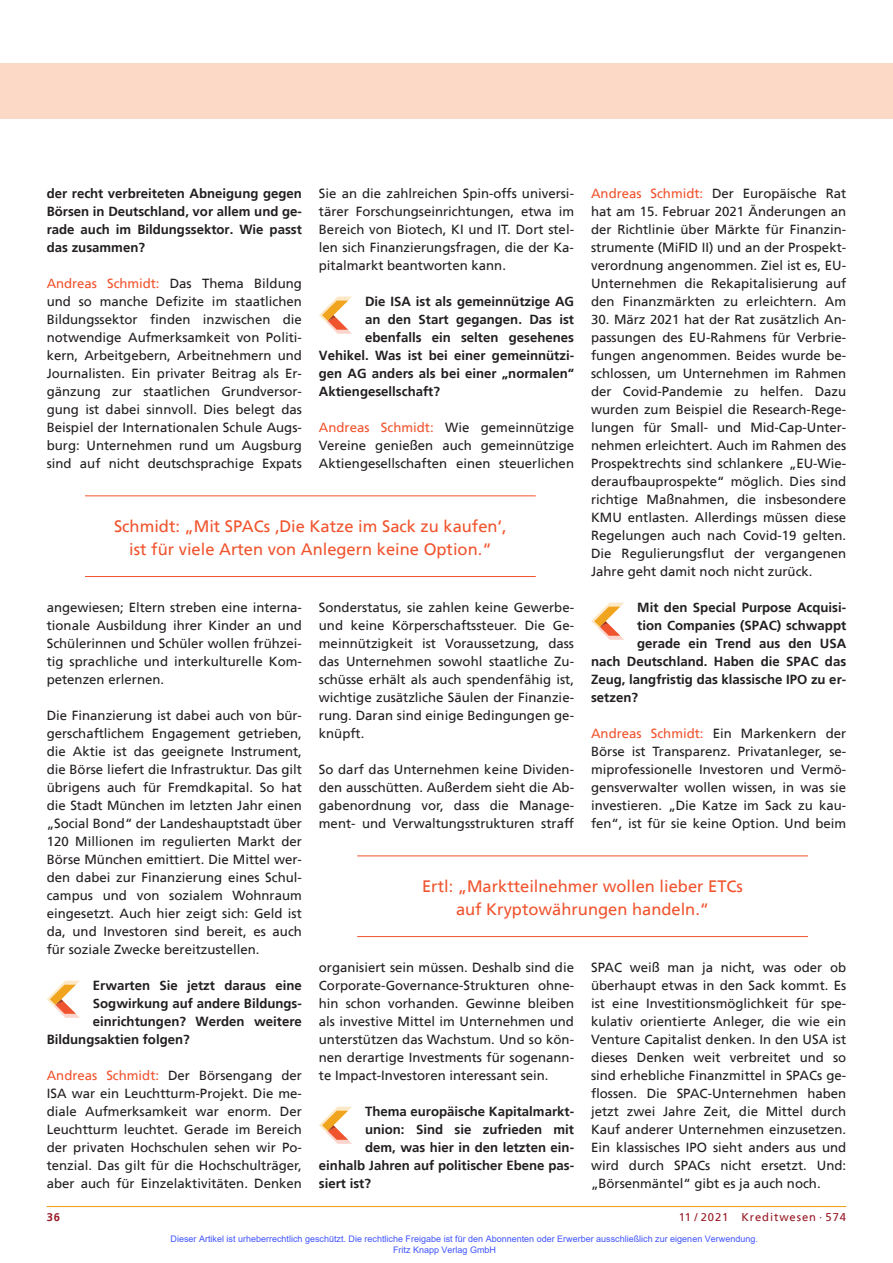
<style>
.page{position:relative;width:893px;height:1263px;background:#fff}
.page>*{position:absolute;margin:0;border:0;box-sizing:border-box;transform-origin:0 0}
.t1{font:16.5px/22.5px "Frutiger";color:#f0542e;text-align:center}
.t2{font:13.2px/18px "Frutiger";color:#231f20;text-align:justify}
.t3{font:700 13.2px/18px "Frutiger";color:#231f20;text-align:justify}
.t4{font:11.25px "Frutiger";letter-spacing:.08em;color:#981a26}
.t5{font:700 11.25px "Frutiger";color:#981a26}
.t6{font:9px/10.8px "Arial";color:#4054ff}
.s1{color:#f0542e}
</style>
<div class="page">
<div style="left:0;top:64px;width:893px;height:55px;background:#fcd9c7"></div>
<hr style="left:47px;top:1206px;width:799px;height:1px;background:#f1a31e">
<svg style="left:47px;top:980px;width:33px;height:38px"></svg>
<svg style="left:319px;top:296px;width:33px;height:38px"></svg>
<svg style="left:319px;top:1106px;width:33px;height:38px"></svg>
<svg style="left:591px;top:602px;width:33px;height:38px"></svg>
<hr style="left:85px;top:495px;width:451px;height:1px;background:#f0542e">
<hr style="left:85px;top:576px;width:451px;height:1px;background:#f0542e">
<hr style="left:357px;top:855px;width:451px;height:1px;background:#f0542e">
<hr style="left:357px;top:936px;width:451px;height:1px;background:#f0542e">
<p class="t2" style="left:319px;top:185px;width:257px">Sie an die zahlreichen Spin-offs universi&shy;tärer Forschungseinrichtungen, etwa im Bereich von Biotech, KI und IT. Dort stel&shy;len sich Finanzierungsfragen, die der Ka&shy;pitalmarkt beantworten kann.</p>
<p class="t3" style="left:365px;top:293px;width:210px">Die ISA ist als gemeinnützige AG</p>
<p class="t3" style="left:365px;top:311px;width:210px">an den Start gegangen. Das ist</p>
<p class="t3" style="left:365px;top:329px;width:210px">ebenfalls ein selten gesehenes</p>
<p class="t3" style="left:319px;top:347px;width:257px">Vehikel. Was ist bei einer gemeinnützi-</p>
<p class="t3" style="left:319px;top:365px;width:257px">gen AG anders als bei einer „normalen“</p>
<p class="t3" style="left:319px;top:383px;width:123px">Aktiengesellschaft?</p>
<p class="t2" style="left:319px;top:419px;width:257px"><span class="s1">Andreas Schmidt:</span> Wie gemeinnützige Vereine genießen auch gemeinnützige Aktiengesellschaften einen steuerlichen</p>
<p class="t3" style="left:47px;top:185px;width:257px">der recht verbreiteten Abneigung gegen Börsen in Deutschland, vor allem und ge&shy;rade auch im Bildungssektor. Wie passt das zusammen?</p>
<p class="t2" style="left:47px;top:275px;width:257px"><span class="s1">Andreas Schmidt:</span> Das Thema Bildung und so manche Defizite im staatlichen Bildungssektor finden inzwischen die notwendige Aufmerksamkeit von Politi&shy;kern, Arbeitgebern, Arbeitnehmern und Journalisten. Ein privater Beitrag als Er&shy;gänzung zur staatlichen Grundversor&shy;gung ist dabei sinnvoll. Dies belegt das Beispiel der Internationalen Schule Augs&shy;burg: Unternehmen rund um Augsburg sind auf nicht deutschsprachige Expats</p>
<p class="t2" style="left:591px;top:185px;width:257px"><span class="s1">Andreas Schmidt:</span> Der Europäische Rat hat am 15. Februar 2021 Änderungen an der Richtlinie über Märkte für Finanzin&shy;strumente (MiFID II) und an der Prospekt&shy;verordnung angenommen. Ziel ist es, EU-Unternehmen die Rekapitalisierung auf den Finanzmärkten zu erleichtern. Am</p>
<p class="t2" style="left:591px;top:311px;width:257px">30. März 2021 hat der Rat zusätzlich An&shy;passungen des EU-Rahmens für Verbrie&shy;fungen angenommen. Beides wurde be&shy;schlossen, um Unternehmen im Rahmen der Covid-Pandemie zu helfen. Dazu wurden zum Beispiel die Research-Rege&shy;lungen für Small- und Mid-Cap-Unter&shy;nehmen erleichtert. Auch im Rahmen des Prospektrechts sind schlankere „EU-Wie&shy;deraufbauprospekte“ möglich. Dies sind richtige Maßnahmen, die insbesondere KMU entlasten. Allerdings müssen diese Regelungen auch nach Covid-19 gelten.<br>Die Regulierungsflut der vergangenen Jahre geht damit noch nicht zurück.</p>
<p class="t3" style="left:637px;top:599px;width:210px">Mit den Special Purpose Acquisi-</p>
<p class="t3" style="left:637px;top:617px;width:210px">tion Companies (SPAC) schwappt</p>
<p class="t3" style="left:637px;top:635px;width:210px">gerade ein Trend aus den USA</p>
<p class="t3" style="left:591px;top:653px;width:257px">nach Deutschland. Haben die SPAC das</p>
<p class="t3" style="left:591px;top:671px;width:257px">Zeug, langfristig das klassische IPO zu er-</p>
<p class="t3" style="left:591px;top:689px;width:48px">setzen?</p>
<p class="t2" style="left:591px;top:725px;width:257px"><span class="s1">Andreas Schmidt:</span> Ein Markenkern der Börse ist Transparenz. Privatanleger, se&shy;miprofessionelle Investoren und Vermö&shy;gensverwalter wollen wissen, in was sie investieren. „Die Katze im Sack zu kau&shy;fen“, ist für sie keine Option. Und beim</p>
<p class="t1" style="left:114px;top:516px;width:394px">Schmidt: „Mit SPACs ‚Die Katze im Sack zu kaufen‘, ist für viele Arten von Anlegern keine Option.“</p>
<p class="t2" style="left:319px;top:599px;width:257px">Sonderstatus, sie zahlen keine Gewerbe&shy;und keine Körperschaftssteuer. Die Ge&shy;meinnützigkeit ist Voraussetzung, dass das Unternehmen sowohl staatliche Zu&shy;schüsse erhält als auch spendenfähig ist, wichtige zusätzliche Säulen der Finanzie&shy;rung. Daran sind einige Bedingungen ge&shy;knüpft.</p>
<p class="t2" style="left:319px;top:761px;width:257px">So darf das Unternehmen keine Dividen&shy;den ausschütten. Außerdem sieht die Ab&shy;gabenordnung vor, dass die Manage&shy;ment- und Verwaltungsstrukturen straff</p>
<p class="t2" style="left:47px;top:599px;width:257px">angewiesen; Eltern streben eine interna&shy;tionale Ausbildung ihrer Kinder an und Schülerinnen und Schüler wollen frühzei&shy;tig sprachliche und interkulturelle Kom&shy;petenzen erlernen.</p>
<p class="t2" style="left:47px;top:707px;width:257px">Die Finanzierung ist dabei auch von bür&shy;gerschaftlichem Engagement getrieben, die Aktie ist das geeignete Instrument, die Börse liefert die Infrastruktur. Das gilt übrigens auch für Fremdkapital. So hat die Stadt München im letzten Jahr einen „Social Bond“ der Landeshauptstadt über 120 Millionen im regulierten Markt der Börse München emittiert. Die Mittel wer&shy;den dabei zur Finanzierung eines Schul&shy;campus und von sozialem Wohnraum eingesetzt. Auch hier zeigt sich: Geld ist da, und Investoren sind bereit, es auch für soziale Zwecke bereitzustellen.</p>
<p class="t3" style="left:93px;top:977px;width:210px">Erwarten Sie jetzt daraus eine</p>
<p class="t3" style="left:93px;top:995px;width:210px">Sogwirkung auf andere Bildungs-</p>
<p class="t3" style="left:93px;top:1013px;width:210px">einrichtungen? Werden weitere</p>
<p class="t3" style="left:47px;top:1031px;width:145px">Bildungsaktien folgen?</p>
<p class="t2" style="left:47px;top:1067px;width:257px"><span class="s1">Andreas Schmidt:</span> Der Börsengang der ISA war ein Leuchtturm-Projekt. Die me&shy;diale Aufmerksamkeit war enorm. Der Leuchtturm leuchtet. Gerade im Bereich der privaten Hochschulen sehen wir Po&shy;tenzial. Das gilt für die Hochschulträger, aber auch für Einzelaktivitäten. Denken</p>
<p class="t1" style="left:422px;top:876px;width:322px">Ertl: „Marktteilnehmer wollen lieber ETCs auf Kryptowährungen handeln.“</p>
<p class="t2" style="left:591px;top:959px;width:257px">SPAC weiß man ja nicht, was oder ob überhaupt etwas in den Sack kommt. Es ist eine Investitionsmöglichkeit für spe&shy;kulativ orientierte Anleger, die wie ein Venture Capitalist denken. In den USA ist dieses Denken weit verbreitet und so sind erhebliche Finanzmittel in SPACs ge&shy;flossen. Die SPAC-Unternehmen haben jetzt zwei Jahre Zeit, die Mittel durch Kauf anderer Unternehmen einzusetzen.<br>Ein klassisches IPO sieht anders aus und wird durch SPACs nicht ersetzt. Und: „Börsenmäntel“ gibt es ja auch noch.</p>
<p class="t2" style="left:319px;top:959px;width:257px">organisiert sein müssen. Deshalb sind die Corporate-Governance-Strukturen ohne&shy;hin schon vorhanden. Gewinne bleiben als investive Mittel im Unternehmen und unterstützen das Wachstum. Und so kön&shy;nen derartige Investments für sogenann&shy;te Impact-Investoren interessant sein.</p>
<p class="t3" style="left:365px;top:1103px;width:210px">Thema europäische Kapitalmarkt-</p>
<p class="t3" style="left:365px;top:1121px;width:210px">union: Sind sie zufrieden mit</p>
<p class="t3" style="left:365px;top:1139px;width:210px">dem, was hier in den letzten ein-</p>
<p class="t3" style="left:319px;top:1157px;width:257px">einhalb Jahren auf politischer Ebene pas-</p>
<p class="t3" style="left:319px;top:1175px;width:54px">siert ist?</p>
<p class="t5" style="left:47px;top:1211px;width:15px">36</p>
<p class="t4" style="left:679px;top:1211px;width:169px">11 / 2021 Kreditwesen · 574</p>
<p class="t6" style="left:393px;top:1233px;width:366px;text-indent:-223px">Dieser Artikel ist urheberrechtlich geschützt. Die rechtliche Freigabe ist für den Abonnenten oder Erwerber ausschließlich zur eigenen Verwendung.<br>Fritz Knapp Verlag GmbH</p>
</div>
